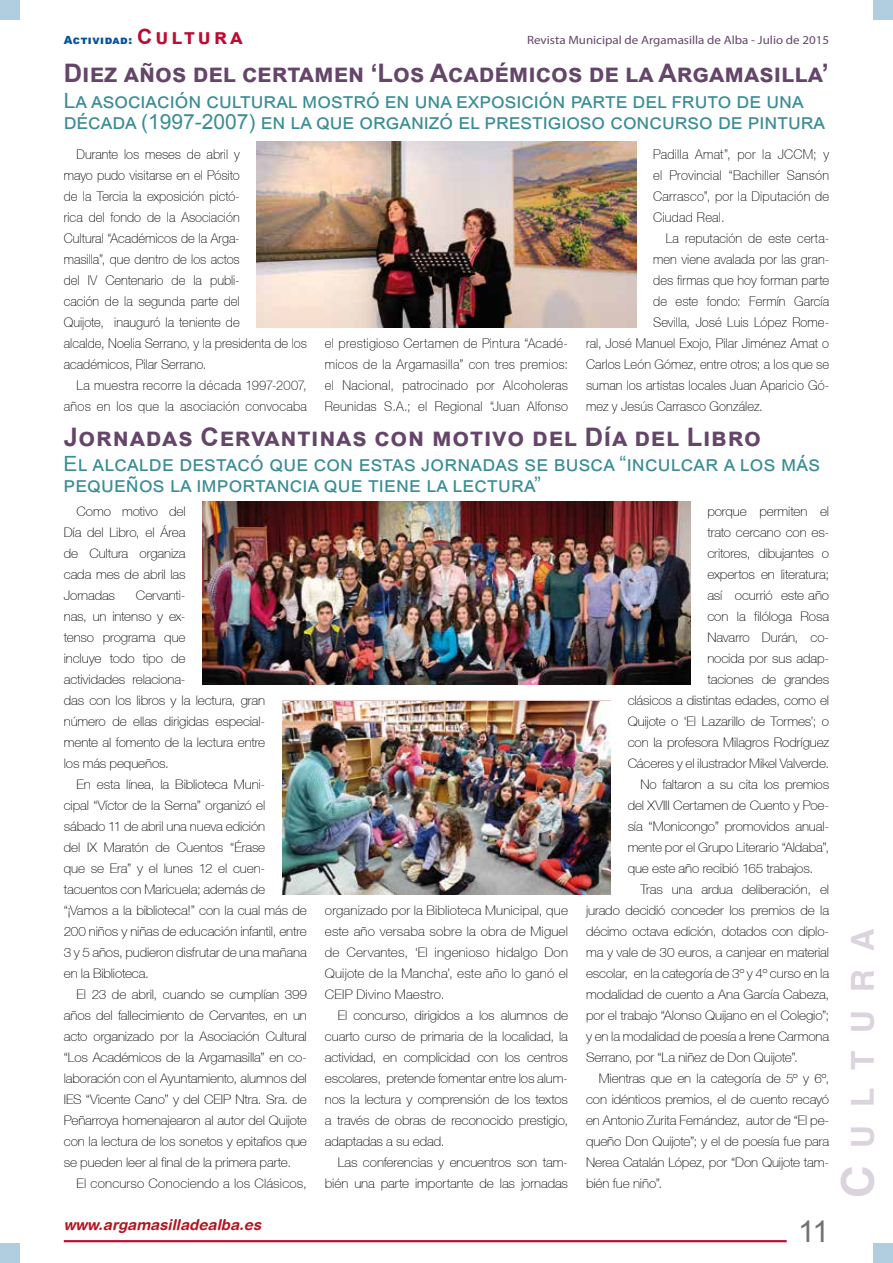
<style>
.page{position:relative;width:893px;height:1263px;background:#fff}
.page>*{position:absolute;margin:0;border:0;box-sizing:border-box;transform-origin:0 0}
.t1{font:700 31.5px "Helvetica";letter-spacing:.57em;color:#dbd3dd}
.t2{font:30px "Arial";color:#707172}
.t3{font:700 25.5px "Arial";color:#65456a}
.t4{font:700 25.5px "Arial";letter-spacing:.03em;color:#65456a}
.t5{font:21px/21px "Arial";letter-spacing:.01em;color:#3a8d95}
.t6{font:italic 700 15px "Helvetica Rounded";color:#b21721}
.t7{font:100 13.5px/21px "Helvetica 35";letter-spacing:.005em;color:#000;text-align:justify;scale:.95 1}
.t8{font:100 13.2px/21px "Helvetica 35";letter-spacing:-.01em;color:#000;text-align:justify}
.t9{font:100 13.2px "Helvetica 35";letter-spacing:.01em;color:#000}
.t10{font:12px "Myriad Pro";color:#65456a;scale:1.08 1}
.t11{font:900 11.25px "Arial";color:#0053a0}
.s1{font-weight:700;font-size:21px;color:#bb0c32}
.s2{font-size:45px}
</style>
<div class="page">
<div style="left:873px;top:1243px;width:20px;height:20px;background:#b0cedf"></div>
<div style="left:0;top:1243px;width:20px;height:20px;background:#b0cedf"></div>
<hr style="left:64px;top:1240px;width:723px;height:2px;background:#bb0c32">
<div style="left:873px;top:0;width:20px;height:20px;background:#b0cedf"></div>
<div style="left:0;top:0;width:20px;height:20px;background:#b0cedf"></div>
<img style="left:257px;top:141px;width:379px;height:186px">
<img style="left:203px;top:502px;width:487px;height:182px">
<img style="left:282px;top:702px;width:329px;height:192px">
<p class="t11" style="left:64px;top:31px;width:181px">Actividad: <span class="s1">Cultura</span></p>
<p class="t10" style="left:527px;top:32px;width:281px">Revista Municipal de Argamasilla de Alba - Julio de 2015</p>
<h3 class="t3" style="left:64px;top:55px;width:766px">Diez años del certamen ‘Los Académicos de la Argamasilla’</h3>
<h3 class="t5" style="left:64px;top:90px;width:763px">La asociación cultural mostró en una exposición parte del fruto de una década (1997-2007) en la que organizó el prestigioso concurso de pintura</h3>
<p class="t7" style="left:64px;top:144px;width:257px;text-align:left;text-indent:13px">Durante los meses de abril y<br>mayo pudo visitarse en el Pósito<br>de la Tercia la exposición pictó-<br>rica del fondo de la Asociación<br>Cultural “Académicos de la Arga-<br>masilla”, que dentro de los actos<br>del IV Centenario de la publi-<br>cación de la segunda parte del<br>Quijote, inauguró la teniente de<br>alcalde, Noelia Serrano, y la presidenta de los académicos, Pilar Serrano.</p>
<p class="t7" style="left:64px;top:375px;width:257px;text-align:right">La muestra recorre la década 1997-2007, años en los que la asociación convocaba</p>
<p class="t7" style="left:325px;top:333px;width:257px">el prestigioso Certamen de Pintura “Acadé&shy;micos de la Argamasilla” con tres premios: el Nacional, patrocinado por Alcoholeras Reunidas S.A.; el Regional “Juan Alfonso</p>
<p class="t7" style="left:653px;top:144px;width:187px">Padilla Amat”, por la JCCM; y el Provincial “Bachiller Sansón Carrasco”, por la Diputación de Ciudad Real.</p>
<p class="t7" style="left:666px;top:228px;width:173px">La reputación de este certa-</p>
<p class="t7" style="left:653px;top:249px;width:187px">men viene avalada por las gran-</p>
<p class="t7" style="left:653px;top:270px;width:187px">des firmas que hoy forman parte</p>
<p class="t7" style="left:653px;top:291px;width:187px">de este fondo: Fermín García</p>
<p class="t7" style="left:653px;top:312px;width:187px">Sevilla, José Luis López Rome-</p>
<p class="t7" style="left:586px;top:333px;width:257px">ral, José Manuel Exojo, Pilar Jiménez Amat o</p>
<p class="t7" style="left:586px;top:354px;width:257px">Carlos León Gómez, entre otros; a los que se</p>
<p class="t7" style="left:586px;top:375px;width:257px">suman los artistas locales Juan Aparicio Gó-</p>
<p class="t7" style="left:586px;top:396px;width:188px">mez y Jesús Carrasco González.</p>
<h3 class="t4" style="left:64px;top:419px;width:699px">Jornadas Cervantinas con motivo del Día del Libro</h3>
<h3 class="t5" style="left:64px;top:453px;width:758px">El alcalde destacó que con estas jornadas se busca “inculcar a los más pequeños la importancia que tiene la lectura”</h3>
<p class="t8" style="left:64px;top:501px;width:123px;text-indent:13px">Como motivo del Día del Libro, el Área de Cultura organiza cada mes de abril las Jornadas</p>
<p class="t8" style="left:64px;top:585px;width:203px;text-align:left;text-indent:72px">Cervanti-<br>nas, un intenso y ex-<br>tenso programa que<br>incluye todo tipo de<br>actividades relaciona-<br>das con los libros y la lectura, gran número de ellas dirigidas especial&shy;mente al fomento de la lectura entre los más pequeños.</p>
<p class="t8" style="left:64px;top:774px;width:245px;text-align:left;text-indent:13px">En esta línea, la Biblioteca Muni-<br>cipal “Víctor de la Serna” organizó el sábado 11 de abril una nueva edición<br>del IX Maratón de Cuentos “Érase<br>que se Era” y el lunes 12 el cuen&shy;tacuentos con Maricuela; además de “¡Vamos a la biblioteca!” con la cual más de 200 niños y niñas de educación infantil, entre 3 y 5 años, pudieron disfrutar de una mañana en la Biblioteca.</p>
<p class="t8" style="left:64px;top:984px;width:245px;text-indent:13px">El 23 de abril, cuando se cumplían 399 años del fallecimiento de Cervantes, en un acto organizado por la Asociación Cultural “Los Académicos de la Argamasilla” en co&shy;laboración con el Ayuntamiento, alumnos del IES “Vicente Cano” y del CEIP Ntra. Sra. de Peñarroya homenajearon al autor del Quijote con la lectura de los sonetos y epitafios que se pueden leer al final de la primera parte.</p>
<p class="t9" style="left:77px;top:1176px;width:232px">El concurso Conociendo a los Clásicos,</p>
<p class="t8" style="left:325px;top:900px;width:245px">organizado por la Biblioteca Municipal, que este año versaba sobre la obra de Miguel de Cervantes, ‘El ingenioso hidalgo Don Quijote de la Mancha’, este año lo ganó el CEIP Divino Maestro.</p>
<p class="t8" style="left:325px;top:1005px;width:245px;text-indent:13px">El concurso, dirigidos a los alumnos de cuarto curso de primaria de la localidad, la actividad, en complicidad con los centros escolares, pretende fomentar entre los alum&shy;nos la lectura y comprensión de los textos a través de obras de reconocido prestigio, adaptadas a su edad.</p>
<p class="t8" style="left:325px;top:1152px;width:245px;text-align:right">Las conferencias y encuentros son tam&shy;bién una parte importante de las jornadas</p>
<p class="t8" style="left:707px;top:501px;width:123px">porque permiten el</p>
<p class="t8" style="left:707px;top:522px;width:123px">trato cercano con es-</p>
<p class="t8" style="left:707px;top:543px;width:123px">critores, dibujantes o</p>
<p class="t8" style="left:707px;top:564px;width:123px">expertos en literatura;</p>
<p class="t8" style="left:707px;top:585px;width:123px">así ocurrió este año</p>
<p class="t8" style="left:707px;top:606px;width:123px">con la filóloga Rosa</p>
<p class="t8" style="left:707px;top:627px;width:123px">Navarro Durán, co-</p>
<p class="t8" style="left:707px;top:648px;width:123px">nocida por sus adap-</p>
<p class="t8" style="left:707px;top:669px;width:123px">taciones de grandes</p>
<p class="t8" style="left:628px;top:690px;width:203px">clásicos a distintas edades, como el</p>
<p class="t8" style="left:628px;top:711px;width:203px">Quijote o ‘El Lazarillo de Tormes’; o</p>
<p class="t8" style="left:628px;top:732px;width:203px">con la profesora Milagros Rodríguez</p>
<p class="t8" style="left:628px;top:753px;width:203px">Cáceres y el ilustrador Mikel Valverde.</p>
<p class="t8" style="left:640px;top:774px;width:190px">No faltaron a su cita los premios</p>
<p class="t8" style="left:628px;top:795px;width:203px">del XVIII Certamen de Cuento y Poe-</p>
<p class="t8" style="left:628px;top:816px;width:203px">sía “Monicongo” promovidos anual-</p>
<p class="t8" style="left:628px;top:837px;width:203px">mente por el Grupo Literario “Aldaba”,</p>
<p class="t8" style="left:628px;top:858px;width:187px">que este año recibió 165 trabajos.</p>
<p class="t8" style="left:640px;top:879px;width:190px">Tras una ardua deliberación, el</p>
<p class="t8" style="left:586px;top:900px;width:245px">jurado decidió conceder los premios de la</p>
<p class="t8" style="left:586px;top:921px;width:245px">décimo octava edición, dotados con diplo-</p>
<p class="t8" style="left:586px;top:942px;width:245px">ma y vale de 30 euros, a canjear en material</p>
<p class="t8" style="left:586px;top:963px;width:245px">escolar, en la categoría de 3º y 4º curso en la</p>
<p class="t8" style="left:586px;top:984px;width:245px">modalidad de cuento a Ana García Cabeza,</p>
<p class="t8" style="left:586px;top:1005px;width:245px">por el trabajo “Alonso Quijano en el Colegio”;</p>
<p class="t8" style="left:586px;top:1026px;width:245px">y en la modalidad de poesía a Irene Carmona</p>
<p class="t8" style="left:586px;top:1047px;width:213px">Serrano, por “La niñez de Don Quijote”.</p>
<p class="t8" style="left:599px;top:1068px;width:232px">Mientras que en la categoría de 5º y 6º,</p>
<p class="t8" style="left:586px;top:1089px;width:245px">con idénticos premios, el de cuento recayó</p>
<p class="t8" style="left:586px;top:1110px;width:245px">en Antonio Zurita Fernández, autor de “El pe-</p>
<p class="t8" style="left:586px;top:1131px;width:245px">queño Don Quijote”; y el de poesía fue para</p>
<p class="t8" style="left:586px;top:1152px;width:245px">Nerea Catalán López, por “Don Quijote tam-</p>
<p class="t8" style="left:586px;top:1173px;width:78px">bién fue niño”.</p>
<p class="t6" style="left:64px;top:1215px;width:199px">www.argamasilladealba.es</p>
<h2 class="t2" style="left:798px;top:1211px;width:33px">11</h2>
<h1 class="t1" style="left:843px;top:1198px;width:270px;rotate:-90deg"><span class="s2">C</span> ultura</h1>
</div>
